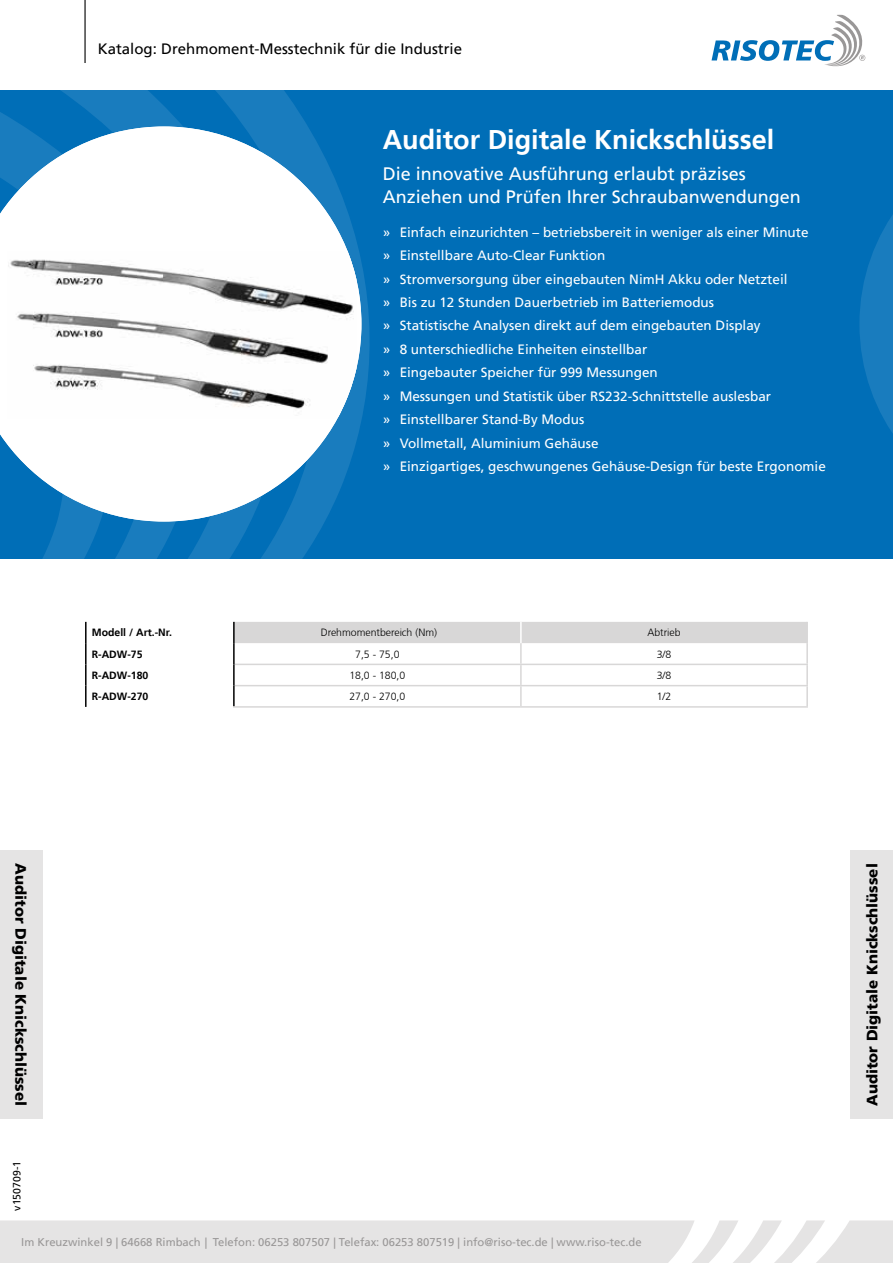
<style>
.page{position:relative;width:893px;height:1263px;background:#fff}
.page>*{position:absolute;margin:0;border:0;box-sizing:border-box;transform-origin:0 0}
.t1{font:700 27px "Frutiger LT";color:#fff}
.t2{font:18px/22.5px "Frutiger LT";color:#fff}
.t3{font:900 15px "Frutiger LT";color:#000}
.t4{font:15px "Frutiger LT";color:#000}
.t5{font:13.5px/23.4px "Frutiger LT";color:#fff}
.t6{font:11.25px "Frutiger LT";color:#999797}
.t7{font:300 10.5px "Frutiger CE";color:#000}
.t8{font:700 10.5px "Frutiger LT";color:#000}
.t9{font:10.5px "Frutiger LT";color:#000}
</style>
<div class="page">
<div style="left:0;top:90px;width:893px;height:468px;background:#006eb7"></div>
<svg style="left:0;top:90px;width:370px;height:468px"></svg>
<hr style="left:84px;top:0;width:2px;height:63px;background:#000">
<svg style="left:711px;top:15px;width:154px;height:51px"></svg>
<svg style="left:0;top:1220px;width:893px;height:43px;background:#e8e7e7"></svg>
<svg style="left:859px;top:215px;width:34px;height:218px"></svg>
<div style="left:850px;top:851px;width:43px;height:268px;background:#e5e4e4"></div>
<div style="left:0;top:851px;width:43px;height:268px;background:#e5e4e4"></div>
<svg style="left:0;top:126px;width:361px;height:395px;background:#b8d7eb"></svg>
<img style="left:8px;top:251px;width:348px;height:167px">
<div style="left:235px;top:622px;width:571px;height:21px;background:#d8d7d7"></div>
<hr style="left:235px;top:664px;width:286px;height:1px;background:#d8d7d7">
<hr style="left:521px;top:664px;width:287px;height:1px;background:#d8d7d7">
<hr style="left:235px;top:685px;width:286px;height:1px;background:#d8d7d7">
<hr style="left:521px;top:685px;width:287px;height:1px;background:#d8d7d7">
<hr style="left:233px;top:706px;width:288px;height:2px;background:#d8d7d7">
<hr style="left:521px;top:706px;width:287px;height:2px;background:#d8d7d7">
<hr style="left:520px;top:643px;width:2px;height:21px;background:#d8d7d7">
<hr style="left:520px;top:665px;width:2px;height:20px;background:#d8d7d7">
<hr style="left:520px;top:686px;width:2px;height:20px;background:#d8d7d7">
<hr style="left:806px;top:643px;width:2px;height:21px;background:#d8d7d7">
<hr style="left:806px;top:665px;width:2px;height:20px;background:#d8d7d7">
<hr style="left:806px;top:686px;width:2px;height:20px;background:#d8d7d7">
<hr style="left:520px;top:622px;width:2px;height:21px;background:#fff">
<hr style="left:806px;top:622px;width:2px;height:21px;background:#d8d7d7">
<hr style="left:85px;top:622px;width:2px;height:21px;background:#000">
<hr style="left:233px;top:622px;width:2px;height:21px;background:#000">
<hr style="left:85px;top:643px;width:2px;height:21px;background:#000">
<hr style="left:233px;top:643px;width:2px;height:21px;background:#000">
<hr style="left:85px;top:664px;width:2px;height:22px;background:#000">
<hr style="left:233px;top:664px;width:2px;height:22px;background:#000">
<hr style="left:85px;top:686px;width:2px;height:21px;background:#000">
<hr style="left:233px;top:686px;width:2px;height:20px;background:#000">
<p class="t4" style="left:98px;top:40px;width:366px">Katalog: Drehmoment-Messtechnik für die Industrie</p>
<h1 class="t1" style="left:383px;top:123px;width:393px">Auditor Digitale Knickschlüssel</h1>
<h2 class="t2" style="left:383px;top:163px;width:420px">Die innovative Ausführung erlaubt präzises<br>Anziehen und Prüfen Ihrer Schraubanwendungen</h2>
<p class="t5" style="left:383px;top:220px;width:445px">» Einfach einzurichten – betriebsbereit in weniger als einer Minute<br>» Einstellbare Auto-Clear Funktion<br>» Stromversorgung über eingebauten NimH Akku oder Netzteil<br>» Bis zu 12 Stunden Dauerbetrieb im Batteriemodus<br>» Statistische Analysen direkt auf dem eingebauten Display<br>» 8 unterschiedliche Einheiten einstellbar<br>» Eingebauter Speicher für 999 Messungen<br>» Messungen und Statistik über RS232-Schnittstelle auslesbar<br>» Einstellbarer Stand-By Modus<br>» Vollmetall, Aluminium Gehäuse<br>» Einzigartiges, geschwungenes Gehäuse-Design für beste Ergonomie</p>
<p class="t8" style="left:92px;top:627px;width:82px">Modell / Art.-Nr.</p>
<p class="t7" style="left:321px;top:627px;width:118px">Drehmomentbereich (Nm)</p>
<p class="t7" style="left:647px;top:627px;width:35px">Abtrieb</p>
<p class="t8" style="left:92px;top:648px;width:52px">R-ADW-75</p>
<p class="t7" style="left:355px;top:648px;width:46px">7,5 - 75,0</p>
<p class="t7" style="left:657px;top:648px;width:16px">3/8</p>
<p class="t8" style="left:92px;top:669px;width:58px">R-ADW-180</p>
<p class="t7" style="left:349px;top:669px;width:58px">18,0 - 180,0</p>
<p class="t7" style="left:657px;top:669px;width:16px">3/8</p>
<p class="t8" style="left:92px;top:690px;width:58px">R-ADW-270</p>
<p class="t7" style="left:349px;top:690px;width:58px">27,0 - 270,0</p>
<p class="t7" style="left:657px;top:690px;width:16px">1/2</p>
<p class="t3" style="left:30px;top:863px;width:244px;rotate:90deg">Auditor Digitale Knickschlüssel</p>
<p class="t9" style="left:11px;top:1211px;width:51px;rotate:-90deg">v150709-1</p>
<p class="t6" style="left:21px;top:1235px;width:622px">Im Kreuzwinkel 9 | 64668 Rimbach | Telefon: 06253 807507 | Telefax: 06253 807519 | info@riso-tec.de | www.riso-tec.de</p>
<p class="t3" style="left:863px;top:1106px;width:244px;rotate:-90deg">Auditor Digitale Knickschlüssel</p>
</div>
